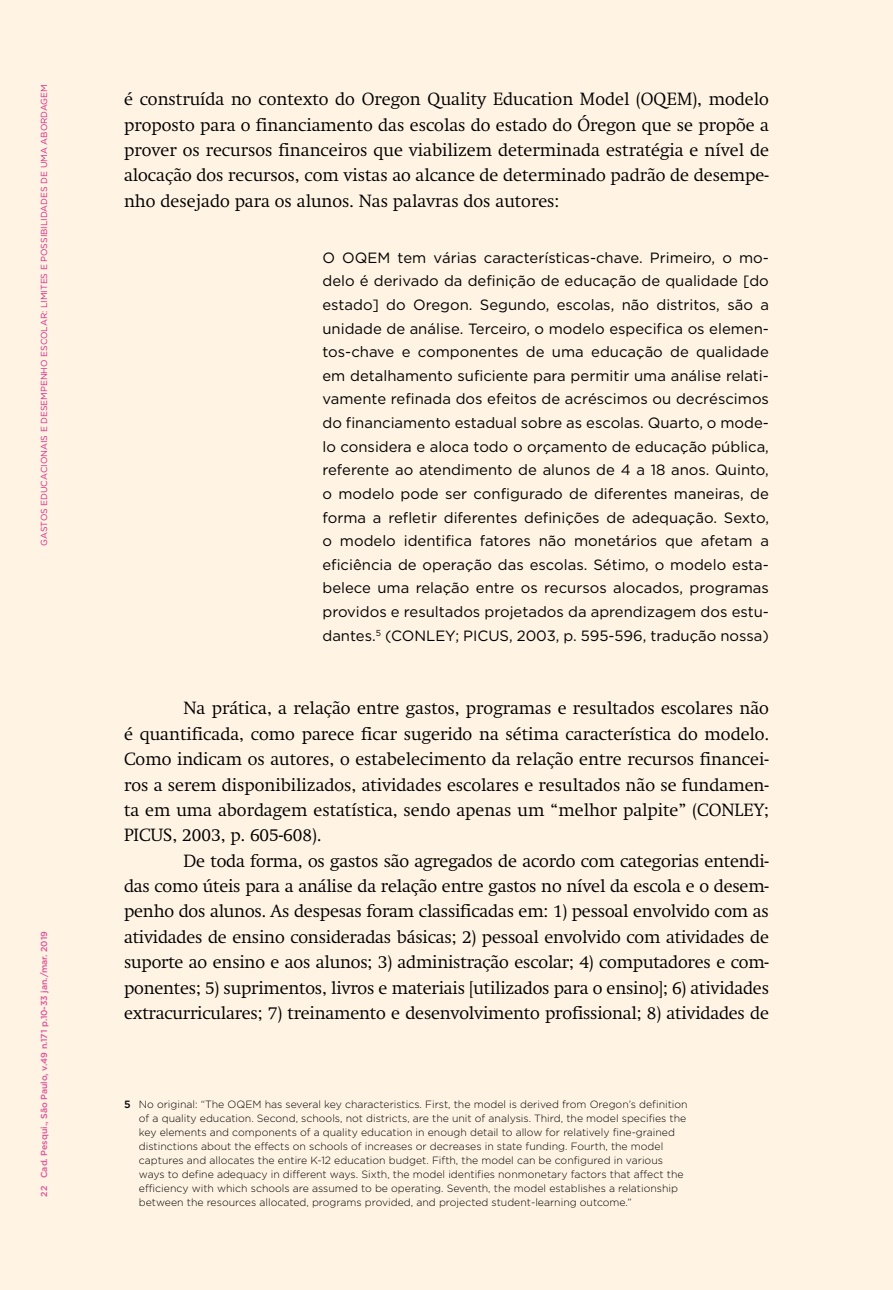
<style>
.page{position:relative;width:893px;height:1290px;background:#fff3e3}
.page>*{position:absolute;margin:0;border:0;box-sizing:border-box;transform-origin:0 0}
.t1{font:300 17.5px/25.4px "Swift";color:#000;text-align:justify}
.t2{font:14.88px/23.6px "Gotham HTF";color:#000;text-align:justify}
.t3{font:300 10.5px/14px "Gotham HTF";color:#000}
.t4{font:8.75px "Gotham HTF";color:#d42899}
.t5{font:500 8.75px "Gotham HTF";color:#dd53ad}
.s1{font-weight:500}
</style>
<div class="page">
<p class="t4" style="left:39px;top:546px;width:463px;rotate:-90deg">GASTOS EDUCACIONAIS E DESEMPENHO ESCOLAR: LIMITES E POSSIBILIDADES DE UMA ABORDAGEM</p>
<p class="t5" style="left:39px;top:1196px;width:267px;rotate:-90deg">22 Cad. Pesqui., São Paulo, v.49 n.171 p.10-33 jan./mar. 2019</p>
<p class="t1" style="left:124px;top:87px;width:646px">é construída no contexto do Oregon Quality Education Model (OQEM), modelo proposto para o financiamento das escolas do estado do Óregon que se propõe a prover os recursos financeiros que viabilizem determinada estratégia e nível de alocação dos recursos, com vistas ao alcance de determinado padrão de desempe&shy;nho desejado para os alunos. Nas palavras dos autores:</p>
<p class="t2" style="left:322px;top:245px;width:448px">O OQEM tem várias características-chave. Primeiro, o mo&shy;delo é derivado da definição de educação de qualidade [do estado] do Oregon. Segundo, escolas, não distritos, são a unidade de análise. Terceiro, o modelo especifica os elemen&shy;tos-chave e componentes de uma educação de qualidade em detalhamento suficiente para permitir uma análise relati&shy;vamente refinada dos efeitos de acréscimos ou decréscimos do financiamento estadual sobre as escolas. Quarto, o mode&shy;lo considera e aloca todo o orçamento de educação pública, referente ao atendimento de alunos de 4 a 18 anos. Quinto, o modelo pode ser configurado de diferentes maneiras, de forma a refletir diferentes definições de adequação. Sexto, o modelo identifica fatores não monetários que afetam a eficiência de operação das escolas. Sétimo, o modelo esta&shy;belece uma relação entre os recursos alocados, programas providos e resultados projetados da aprendizagem dos estu&shy;dantes.<sup>5</sup> (CONLEY; PICUS, 2003, p. 595-596, tradução nossa)</p>
<p class="t1" style="left:124px;top:696px;width:646px;text-indent:60px">Na prática, a relação entre gastos, programas e resultados escolares não é quantificada, como parece ficar sugerido na sétima característica do modelo.<br>Como indicam os autores, o estabelecimento da relação entre recursos financei&shy;ros a serem disponibilizados, atividades escolares e resultados não se fundamen&shy;ta em uma abordagem estatística, sendo apenas um “melhor palpite” (CONLEY; PICUS, 2003, p. 605-608).</p>
<p class="t1" style="left:124px;top:848px;width:646px;text-indent:60px">De toda forma, os gastos são agregados de acordo com categorias entendi&shy;das como úteis para a análise da relação entre gastos no nível da escola e o desem&shy;penho dos alunos. As despesas foram classificadas em: 1) pessoal envolvido com as atividades de ensino consideradas básicas; 2) pessoal envolvido com atividades de suporte ao ensino e aos alunos; 3) administração escolar; 4) computadores e com&shy;ponentes; 5) suprimentos, livros e materiais [utilizados para o ensino]; 6) atividades extracurriculares; 7) treinamento e desenvolvimento profissional; 8) atividades de</p>
<p class="t3" style="left:139px;top:1097px;width:550px;text-indent:-15px"><span class="s1">5</span> No original: “The OQEM has several key characteristics. First, the model is derived from Oregon’s definition of a quality education. Second, schools, not districts, are the unit of analysis. Third, the model specifies the key elements and components of a quality education in enough detail to allow for relatively fine-grained distinctions about the effects on schools of increases or decreases in state funding. Fourth, the model captures and allocates the entire K-12 education budget. Fifth, the model can be configured in various ways to define adequacy in different ways. Sixth, the model identifies nonmonetary factors that affect the efficiency with which schools are assumed to be operating. Seventh, the model establishes a relationship between the resources allocated, programs provided, and projected student-learning outcome.”</p>
</div>
